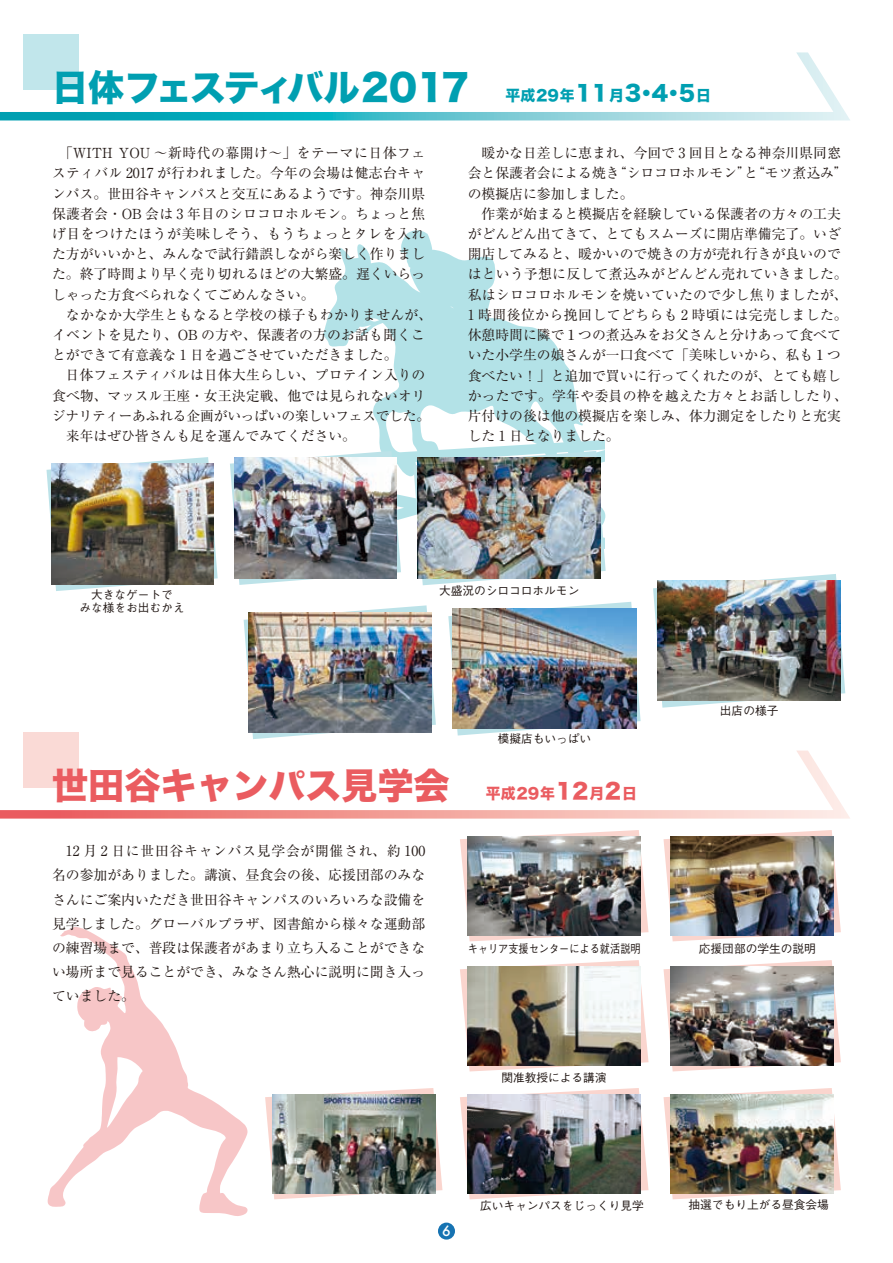
<style>
.page{position:relative;width:893px;height:1263px;background:#fff}
.page>*{position:absolute;margin:0;border:0;box-sizing:border-box;transform-origin:0 0}
.t1{font:36.15px "Hira Kaku Std N W8";letter-spacing:-.03em;color:#009fb1}
.t2{font:36.15px "Hira Kaku Std N W8";color:#ea5c60}
.t3{font:14.85px "Hira Kaku Std N W8";letter-spacing:.025em;color:#009fb1}
.t4{font:14.85px "Hira Kaku Std N W8";letter-spacing:.025em;color:#ea5c60}
.t5{font:13.8px/20.2px "Ryumin Pr 6 N";color:#231916}
.t6{font:13.8px "Ryumin Pr 6 N";letter-spacing:-.025em;color:#231916}
.t7{font:500 13.8px "Futura";color:#fff}
.t8{font:500 11.7px "Gothic BBB Pr 6 N";color:#231916}
.t9{font:500 11.7px "Gothic BBB Pr 6 N";color:#231916;scale:.87 1}
.s1{font-size:21.3px}
</style>
<div class="page">
<svg style="left:663px;top:830px;width:178px;height:111px"></svg>
<svg style="left:663px;top:960px;width:178px;height:111px"></svg>
<svg style="left:663px;top:1088px;width:178px;height:111px"></svg>
<svg style="left:265px;top:1088px;width:177px;height:111px"></svg>
<svg style="left:460px;top:830px;width:188px;height:111px"></svg>
<svg style="left:460px;top:960px;width:188px;height:111px"></svg>
<svg style="left:460px;top:1088px;width:188px;height:111px"></svg>
<svg style="left:47px;top:927px;width:201px;height:289px"></svg>
<svg style="left:323px;top:230px;width:282px;height:289px"></svg>
<svg style="left:47px;top:457px;width:171px;height:134px"></svg>
<svg style="left:230px;top:451px;width:171px;height:134px"></svg>
<svg style="left:413px;top:451px;width:193px;height:134px"></svg>
<svg style="left:244px;top:605px;width:192px;height:134px"></svg>
<svg style="left:448px;top:602px;width:193px;height:133px"></svg>
<svg style="left:653px;top:574px;width:192px;height:134px"></svg>
<img style="left:671px;top:836px;width:163px;height:99px">
<img style="left:671px;top:966px;width:163px;height:99px">
<img style="left:671px;top:1094px;width:163px;height:99px">
<img style="left:272px;top:1094px;width:163px;height:99px">
<img style="left:468px;top:836px;width:173px;height:99px">
<img style="left:468px;top:966px;width:173px;height:99px">
<img style="left:468px;top:1094px;width:173px;height:99px">
<img style="left:51px;top:463px;width:162px;height:122px">
<img style="left:234px;top:457px;width:162px;height:122px">
<img style="left:418px;top:458px;width:183px;height:120px">
<img style="left:248px;top:612px;width:183px;height:120px">
<img style="left:453px;top:609px;width:183px;height:119px">
<img style="left:657px;top:581px;width:184px;height:120px">
<div style="left:23px;top:732px;width:56px;height:55px;background:#fadad6"></div>
<div style="left:23px;top:34px;width:56px;height:55px;background:#c1e6eb"></div>
<svg style="left:0;top:750px;width:850px;height:69px"></svg>
<svg style="left:0;top:52px;width:850px;height:68px"></svg>
<div style="left:438px;top:1222px;width:17px;height:17px;background:#1673b2;border-radius:50%"></div>
<h1 class="t1" style="left:52px;top:68px;width:419px">日体フェスティバル2017</h1>
<p class="t3" style="left:506px;top:87px;width:207px">平成29年<span class="s1">11</span>月<span class="s1">3・4・5</span>日</p>
<p class="t5" style="left:52px;top:142px;width:375px;text-align:justify;text-indent:7px">「WITH YOU 〜新時代の幕開け〜」をテーマに日体フェスティバル 2017 が行われました。今年の会場は健志台キャンパス。世田谷キャンパスと交互にあるようです。神奈川県保護者会・OB 会は 3 年目のシロコロホルモン。ちょっと焦げ目をつけたほうが美味しそう、もうちょっとタレを入れた方がいいかと、みんなで試行錯誤しながら楽しく作りました。終了時間より早く売り切れるほどの大繁盛。遅くいらっしゃった方食べられなくてごめんなさい。</p>
<p class="t5" style="left:52px;top:304px;width:382px;text-indent:14px">なかなか大学生ともなると学校の様子もわかりませんが、イベントを見たり、OB の方や、保護者の方のお話も聞くことができて有意義な 1 日を過ごさせていただきました。</p>
<p class="t5" style="left:66px;top:364px;width:361px">日体フェスティバルは日体大生らしい、プロテイン入りの</p>
<p class="t5" style="left:52px;top:385px;width:375px">食べ物、マッスル王座・女王決定戦、他では見られないオリ</p>
<p class="t6" style="left:52px;top:405px;width:380px">ジナリティーあふれる企画がいっぱいの楽しいフェスでした。</p>
<p class="t5" style="left:66px;top:425px;width:292px">来年はぜひ皆さんも足を運んでみてください。</p>
<p class="t5" style="left:468px;top:142px;width:382px;text-indent:14px">暖かな日差しに恵まれ、今回で 3 回目となる神奈川県同窓会と保護者会による焼き“シロコロホルモン”と“モツ煮込み”の模擬店に参加しました。</p>
<p class="t5" style="left:468px;top:203px;width:382px;text-indent:14px">作業が始まると模擬店を経験している保護者の方々の工夫がどんどん出てきて、とてもスムーズに開店準備完了。いざ開店してみると、暖かいので焼きの方が売れ行きが良いのではという予想に反して煮込みがどんどん売れていきました。私はシロコロホルモンを焼いていたので少し焦りましたが、<br>1 時間後位から挽回してどちらも 2 時頃には完売しました。休憩時間に隣で１つの煮込みをお父さんと分けあって食べていた小学生の娘さんが一口食べて「美味しいから、私も１つ食べたい！」と追加で買いに行ってくれたのが、とても嬉しかったです。学年や委員の枠を越えた方々とお話ししたり、片付けの後は他の模擬店を楽しみ、体力測定をしたりと充実した 1 日となりました。</p>
<p class="t8" style="left:91px;top:586px;width:83px">大きなゲートで</p>
<p class="t8" style="left:439px;top:581px;width:142px">大盛況のシロコロホルモン</p>
<p class="t8" style="left:79px;top:598px;width:107px">みな様をお出むかえ</p>
<p class="t8" style="left:498px;top:729px;width:95px">模擬店もいっぱい</p>
<h1 class="t2" style="left:52px;top:766px;width:435px">世田谷キャンパス見学会　</h1>
<p class="t4" style="left:486px;top:785px;width:153px">平成29年<span class="s1">12</span>月<span class="s1">2</span>日</p>
<p class="t8" style="left:720px;top:701px;width:60px">出店の様子</p>
<p class="t5" style="left:52px;top:838px;width:375px;line-height:24.2px;text-align:justify;text-indent:14px">12 月 2 日に世田谷キャンパス見学会が開催され、約 100名の参加がありました。講演、昼食会の後、応援団部のみなさんにご案内いただき世田谷キャンパスのいろいろな設備を見学しました。グローバルプラザ、図書館から様々な運動部の練習場まで、普段は保護者があまり立ち入ることができない場所まで見ることができ、みなさん熱心に説明に聞き入っていました。</p>
<p class="t9" style="left:468px;top:939px;width:200px">キャリア支援センターによる就活説明</p>
<p class="t8" style="left:699px;top:939px;width:118px">応援団部の学生の説明</p>
<p class="t8" style="left:501px;top:1068px;width:107px">関准教授による講演</p>
<p class="t7" style="left:442px;top:1222px;width:10px">6</p>
<p class="t8" style="left:480px;top:1196px;width:165px">広いキャンパスをじっくり見学</p>
<p class="t8" style="left:689px;top:1195px;width:142px">抽選でもり上がる昼食会場</p>
</div>
